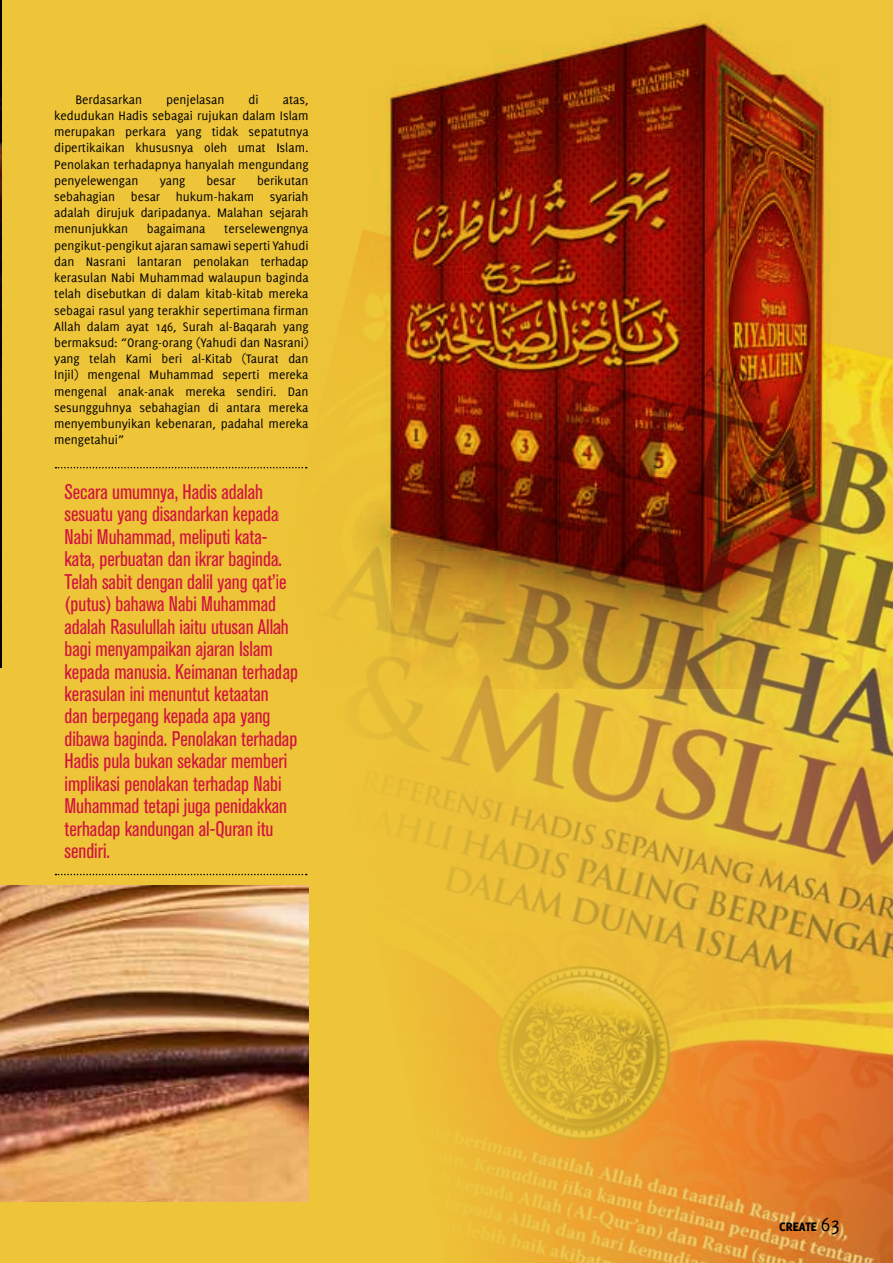
<style>
.page{position:relative;width:893px;height:1263px;background:#eec438}
.page>*{position:absolute;margin:0;border:0;box-sizing:border-box;transform-origin:0 0}
.t1{font:condensed 21px/22.5px "Akzidenz Grotesk BQ";color:#d21241}
.t2{font:13.5px/16.2px "Delicious";color:#000;text-align:justify}
.t3{font:800 13.5px "Delicious";color:#000}
.s1{font-weight:400;font-size:21px}
</style>
<div class="page">
<img style="left:109px;top:468px;width:784px;height:795px">
<img style="left:0;top:0;width:2px;height:668px">
<svg style="left:55px;top:467px;width:223px;height:1px"></svg>
<svg style="left:55px;top:874px;width:252px;height:1px"></svg>
<img style="left:0;top:885px;width:309px;height:317px">
<img style="left:279px;top:22px;width:614px;height:667px">
<p class="t2" style="left:75px;top:91px;width:68px">Berdasarkan</p>
<p class="t2" style="left:166px;top:91px;width:60px">penjelasan</p>
<p class="t2" style="left:249px;top:91px;width:12px">di</p>
<p class="t2" style="left:54px;top:91px;width:256px;text-indent:229px">atas, kedudukan Hadis sebagai rujukan dalam Islam merupakan perkara yang tidak sepatutnya dipertikaikan khususnya oleh umat Islam.<br>Penolakan terhadapnya hanyalah mengundang penyelewengan</p>
<p class="t2" style="left:54px;top:172px;width:256px;text-indent:203px">berikutan sebahagian besar hukum-hakam syariah adalah dirujuk daripadanya. Malahan sejarah menunjukkan</p>
<p class="t2" style="left:160px;top:172px;width:27px">yang</p>
<p class="t2" style="left:206px;top:172px;width:31px">besar</p>
<p class="t2" style="left:54px;top:221px;width:256px;text-indent:170px">terselewengnya pengikut-pengikut ajaran samawi seperti Yahudi dan Nasrani lantaran penolakan terhadap kerasulan Nabi Muhammad walaupun baginda telah disebutkan di dalam kitab-kitab mereka sebagai rasul yang terakhir sepertimana firman Allah dalam ayat 146, Surah al-Baqarah yang bermaksud: “Orang-orang (Yahudi dan Nasrani) yang telah Kami beri al-Kitab (Taurat dan Injil) mengenal Muhammad seperti mereka mengenal anak-anak mereka sendiri. Dan sesungguhnya sebahagian di antara mereka menyembunyikan kebenaran, padahal mereka mengetahui”</p>
<p class="t1" style="left:65px;top:480px;width:235px">Secara umumnya, Hadis adalah sesuatu yang disandarkan kepada<br>Nabi Muhammad, meliputi kata&shy;kata, perbuatan dan ikrar baginda.<br>Telah sabit dengan dalil yang qat’ie (putus) bahawa Nabi Muhammad adalah Rasulullah iaitu utusan Allah bagi menyampaikan ajaran Islam kepada manusia. Keimanan terhadap kerasulan ini menuntut ketaatan<br>dan berpegang kepada apa yang dibawa baginda. Penolakan terhadap<br>Hadis pula bukan sekadar memberi implikasi penolakan terhadap Nabi<br>Muhammad tetapi juga penidakkan terhadap kandungan al-Quran itu sendiri.</p>
<p class="t2" style="left:147px;top:221px;width:60px">bagaimana</p>
<p class="t3" style="left:779px;top:1218px;width:62px">CREATE <span class="s1">63</span></p>
</div>
